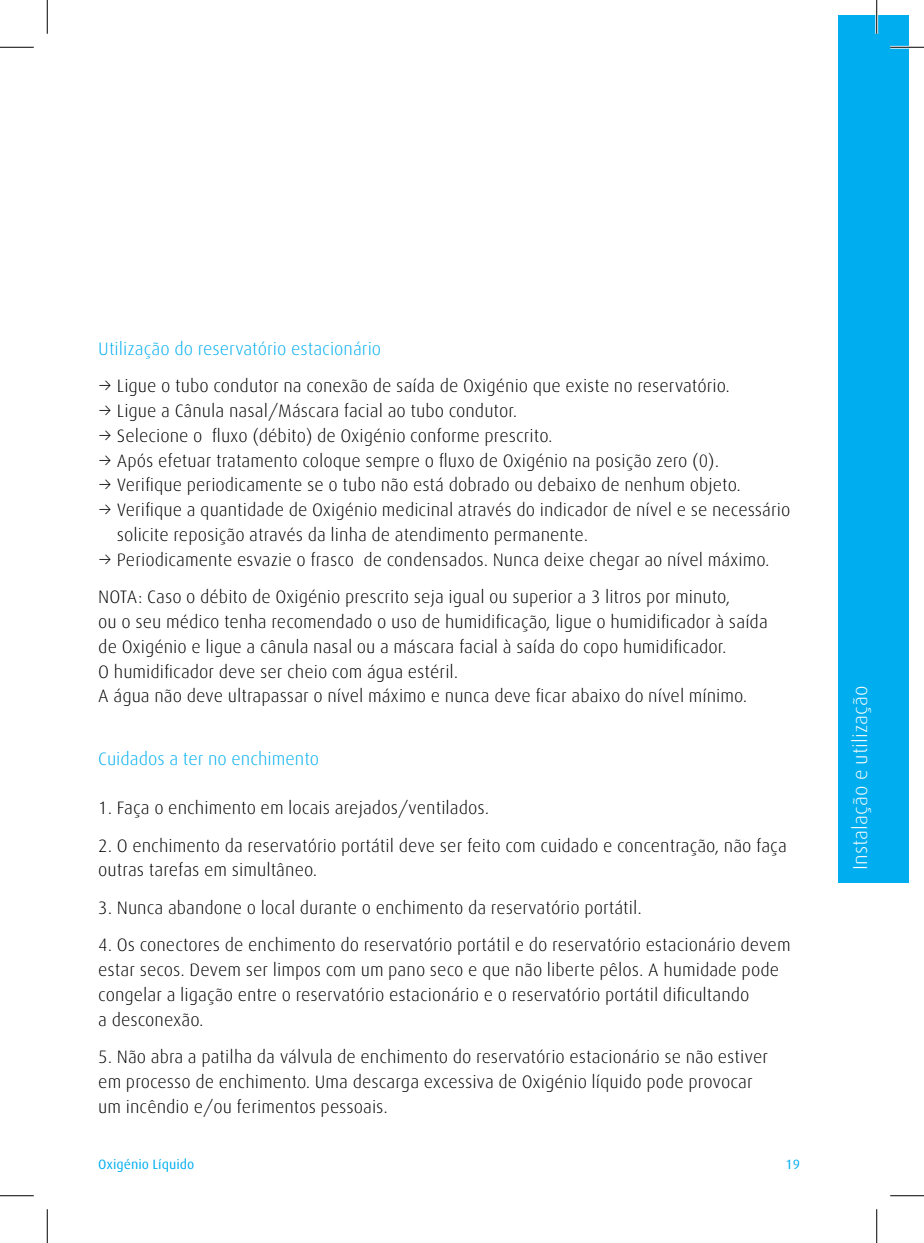
<style>
.page{position:relative;width:924px;height:1243px;background:#fff}
.page>*{position:absolute;margin:0;border:0;box-sizing:border-box;transform-origin:0 0}
.t1{font:300 20.25px "Linde Dax OT";color:#fff}
.t2{font:300 18px/24.8px "Linde Dax OT";color:#000}
.t3{font:300 18px "Linde Dax OT";color:#00aeef}
.t4{font:13.5px "Linde Dax OT";color:#00aeef}
.s1{font-family:"Linde Dax Office";font-weight:400}
</style>
<div class="page">
<div style="left:838px;top:15px;width:70px;height:867px;background:#00aeef"></div>
<hr style="left:890px;top:46px;width:34px;height:3px;background:#fff">
<hr style="left:875px;top:0;width:3px;height:34px;background:#fff">
<hr style="left:0;top:47px;width:34px;height:1px;background:#000">
<hr style="left:890px;top:47px;width:34px;height:1px;background:#000">
<hr style="left:0;top:1195px;width:34px;height:1px;background:#000">
<hr style="left:890px;top:1195px;width:34px;height:1px;background:#000">
<hr style="left:47px;top:0;width:1px;height:34px;background:#000">
<hr style="left:47px;top:1209px;width:1px;height:34px;background:#000">
<hr style="left:876px;top:0;width:1px;height:34px;background:#000">
<hr style="left:876px;top:1209px;width:1px;height:34px;background:#000">
<p class="t3" style="left:98px;top:337px;width:284px">Utilização do reservatório estacionário</p>
<p class="t2" style="left:98px;top:373px;width:633px"><span class="s1">→</span> Ligue o tubo condutor na conexão de saída de Oxigénio que existe no reservatório.</p>
<p class="t2" style="left:98px;top:398px;width:420px"><span class="s1">→</span> Ligue a Cânula nasal/Máscara facial ao tubo condutor.</p>
<p class="t2" style="left:98px;top:423px;width:456px"><span class="s1">→</span> Selecione o fluxo (débito) de Oxigénio conforme prescrito.</p>
<p class="t2" style="left:98px;top:447px;width:622px"><span class="s1">→</span> Após efetuar tratamento coloque sempre o fluxo de Oxigénio na posição zero (0).</p>
<p class="t2" style="left:98px;top:472px;width:644px"><span class="s1">→</span> Verifique periodicamente se o tubo não está dobrado ou debaixo de nenhum objeto.</p>
<p class="t2" style="left:117px;top:497px;width:675px;text-indent:-18px"><span class="s1">→</span> Verifique a quantidade de Oxigénio medicinal através do indicador de nível e se necessário solicite reposição através da linha de atendimento permanente.</p>
<p class="t2" style="left:98px;top:540px;width:673px;line-height:37.6px"><span class="s1">→</span> Periodicamente esvazie o frasco de condensados. Nunca deixe chegar ao nível máximo.<br>NOTA: Caso o débito de Oxigénio prescrito seja igual ou superior a 3 litros por minuto,</p>
<p class="t2" style="left:98px;top:609px;width:671px">ou o seu médico tenha recomendado o uso de humidificação, ligue o humidificador à saída de Oxigénio e ligue a cânula nasal ou a máscara facial à saída do copo humidificador.<br>O humidificador deve ser cheio com água estéril.<br>A água não deve ultrapassar o nível máximo e nunca deve ficar abaixo do nível mínimo.</p>
<p class="t3" style="left:98px;top:746px;width:222px">Cuidados a ter no enchimento</p>
<p class="t2" style="left:98px;top:795px;width:392px">1. Faça o enchimento em locais arejados/ventilados.</p>
<p class="t2" style="left:98px;top:832px;width:690px">2. O enchimento da reservatório portátil deve ser feito com cuidado e concentração, não faça outras tarefas em simultâneo.</p>
<p class="t2" style="left:98px;top:894px;width:545px">3. Nunca abandone o local durante o enchimento da reservatório portátil.</p>
<p class="t2" style="left:98px;top:932px;width:694px">4. Os conectores de enchimento do reservatório portátil e do reservatório estacionário devem estar secos. Devem ser limpos com um pano seco e que não liberte pêlos. A humidade pode congelar a ligação entre o reservatório estacionário e o reservatório portátil dificultando<br>a desconexão.</p>
<p class="t2" style="left:98px;top:1044px;width:671px">5. Não abra a patilha da válvula de enchimento do reservatório estacionário se não estiver em processo de enchimento. Uma descarga excessiva de Oxigénio líquido pode provocar um incêndio e/ou ferimentos pessoais.</p>
<p class="t4" style="left:98px;top:1155px;width:98px">Oxigénio Líquido</p>
<p class="t4" style="left:785px;top:1155px;width:16px">19</p>
<p class="t1" style="left:847px;top:869px;width:185px;rotate:-90deg">Instalação e utilização</p>
</div>
